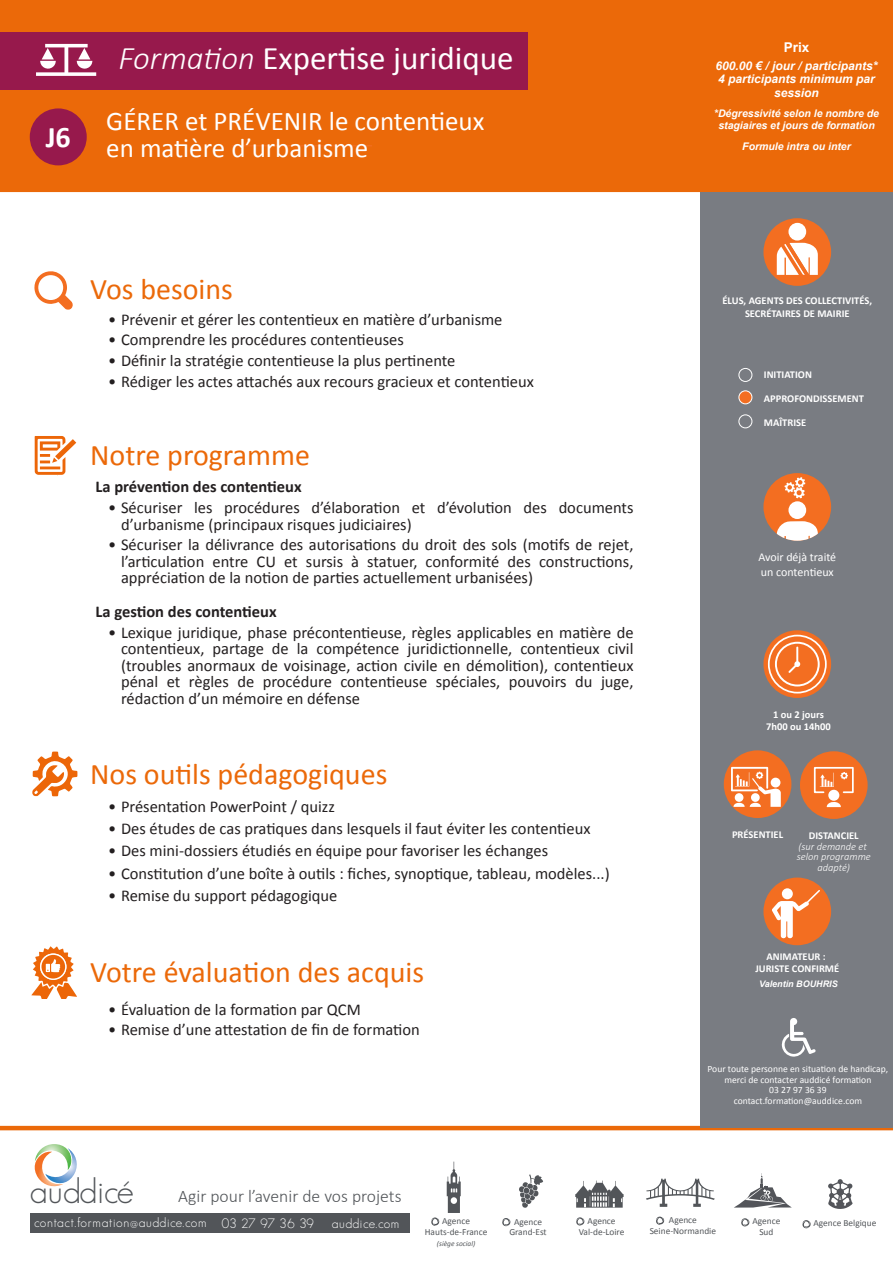
<style>
.page{position:relative;width:893px;height:1263px;background:#fff}
.page>*{position:absolute;margin:0;border:0;box-sizing:border-box;transform-origin:0 0}
.t1{font:300 34.95px "Geosans";color:#525559}
.t2{font:33px "Calibri";color:#fff}
.t3{font:30px "Calibri";color:#eb6909}
.t4{font:700 30px "Calibri";color:#fff}
.t5{font:27px/27px "Calibri";color:#fff}
.t6{font:300 17.7px "Calibri";color:#525559}
.t7{font:16.5px/16.5px "Calibri";color:#231f20;text-align:justify}
.Décalage{font:700 16.5px "Calibri";color:#231f20}
.t8{font:700 13.5px "Arial";color:#fff}
.t9{font:300 13.2px "Geosans";letter-spacing:.05em;color:#fff}
.t10{font:italic 700 12px/13.5px "Arial";color:#fff;text-align:center}
.t11{font:12px/14.4px "Calibri";color:#fff}
.t12{font:700 10.5px/12.6px "Calibri";color:#fff;text-align:center}
.t13{font:italic 700 10.5px/12px "Arial";color:#fff;text-align:center}
.t14{font:italic 300 10.5px/10.5px "Calibri";color:#fff;text-align:center}
.t15{font:9.6px/10.5px "Calibri";color:#fff;text-align:center}
.t16{font:9.3px/10.6px "Calibri";color:#525559;text-align:center}
.t17{font:italic 700 9px "Arial";color:#fff}
.t18{font:italic 7.35px "Calibri";color:#525559}
.s1{font-weight:300;font-style:italic}
.s2{font-weight:700;font-style:normal}
</style>
<div class="page">
<div style="left:0;top:0;width:893px;height:192px;background:#eb6909"></div>
<hr style="left:0;top:1126px;width:893px;height:4px;background:#eb6909">
<svg style="left:34px;top:1144px;width:43px;height:43px"></svg>
<div style="left:30px;top:1213px;width:380px;height:19px;background:#525559"></div>
<svg style="left:431px;top:1217px;width:9px;height:9px"></svg>
<svg style="left:447px;top:1161px;width:14px;height:52px"></svg>
<svg style="left:646px;top:1179px;width:69px;height:28px"></svg>
<svg style="left:656px;top:1216px;width:9px;height:9px"></svg>
<svg style="left:502px;top:1218px;width:9px;height:9px"></svg>
<svg style="left:519px;top:1174px;width:24px;height:34px"></svg>
<svg style="left:576px;top:1217px;width:9px;height:9px"></svg>
<svg style="left:575px;top:1180px;width:49px;height:27px"></svg>
<svg style="left:741px;top:1218px;width:9px;height:9px"></svg>
<svg style="left:735px;top:1173px;width:56px;height:34px"></svg>
<svg style="left:802px;top:1220px;width:9px;height:9px"></svg>
<svg style="left:828px;top:1179px;width:25px;height:30px"></svg>
<div style="left:700px;top:192px;width:193px;height:935px;background:#797c82"></div>
<hr style="left:232px;top:146px;width:140px;height:1px;background:#f37024">
<div style="left:763px;top:218px;width:68px;height:68px;background:#f36e21;border-radius:50%"></div>
<div style="left:788px;top:223px;width:18px;height:18px;background:#fff;border-radius:50%"></div>
<svg style="left:777px;top:243px;width:41px;height:32px"></svg>
<div style="left:763px;top:473px;width:68px;height:68px;background:#f36e21;border-radius:50%"></div>
<svg style="left:777px;top:521px;width:41px;height:20px"></svg>
<div style="left:788px;top:501px;width:18px;height:18px;background:#fff;border-radius:50%"></div>
<svg style="left:784px;top:477px;width:21px;height:21px"></svg>
<svg style="left:763px;top:630px;width:68px;height:68px"></svg>
<svg style="left:775px;top:642px;width:45px;height:44px;background:#f5894a"></svg>
<div style="left:768px;top:635px;width:59px;height:58px;border:2px solid #fff;border-radius:50%"></div>
<div style="left:724px;top:750px;width:67px;height:68px;background:#f36e21;border-radius:50%"></div>
<svg style="left:731px;top:767px;width:50px;height:40px"></svg>
<div style="left:800px;top:751px;width:68px;height:68px;background:#f36e21;border-radius:50%"></div>
<div style="left:828px;top:790px;width:11px;height:11px;background:#fff;border-radius:50%"></div>
<svg style="left:827px;top:802px;width:14px;height:5px"></svg>
<svg style="left:813px;top:766px;width:41px;height:28px"></svg>
<div style="left:763px;top:877px;width:68px;height:68px;background:#f36e21;border-radius:50%"></div>
<svg style="left:782px;top:888px;width:11px;height:11px"></svg>
<svg style="left:772px;top:890px;width:48px;height:48px"></svg>
<div style="left:739px;top:368px;width:13px;height:14px;border:1px solid #fff;border-radius:50%"></div>
<div style="left:739px;top:391px;width:13px;height:13px;background:#f36e21;border-radius:50%"></div>
<div style="left:739px;top:391px;width:13px;height:13px;border:1px solid #fff;border-radius:50%"></div>
<div style="left:739px;top:415px;width:13px;height:13px;border:1px solid #fff;border-radius:50%"></div>
<svg style="left:781px;top:1018px;width:35px;height:39px"></svg>
<svg style="left:35px;top:436px;width:41px;height:40px"></svg>
<svg style="left:34px;top:271px;width:39px;height:39px"></svg>
<svg style="left:32px;top:751px;width:45px;height:45px"></svg>
<div style="left:0;top:32px;width:527px;height:58px;background:#97194c"></div>
<svg style="left:36px;top:44px;width:60px;height:32px"></svg>
<div style="left:30px;top:108px;width:57px;height:57px;background:#97194c;border-radius:50%"></div>
<svg style="left:31px;top:946px;width:46px;height:53px"></svg>
<p class="t4" style="left:46px;top:118px;width:27px">J6</p>
<p class="t2" style="left:118px;top:38px;width:396px"><span class="s1">Formation</span> Expertise juridique</p>
<p class="t5" style="left:106px;top:107px;width:380px">GÉRER et PRÉVENIR le contentieux en matière d’urbanisme</p>
<p class="t3" style="left:90px;top:270px;width:144px">Vos besoins</p>
<p class="t7" style="left:108px;top:311px;width:396px">• Prévenir et gérer les contentieux en matière d’urbanisme</p>
<p class="t7" style="left:108px;top:332px;width:297px">• Comprendre les procédures contentieuses</p>
<p class="t7" style="left:108px;top:352px;width:349px">• Définir la stratégie contentieuse la plus pertinente</p>
<p class="t7" style="left:108px;top:373px;width:427px">• Rédiger les actes attachés aux recours gracieux et contentieux</p>
<p class="t3" style="left:90px;top:436px;width:221px">Notre programme</p>
<p class="Décalage" style="left:96px;top:476px;width:208px">La prévention des contentieux</p>
<p class="t7" style="left:121px;top:499px;width:514px;text-indent:-13px">• Sécuriser les procédures d’élaboration et d’évolution des documents d’urbanisme (principaux risques judiciaires)</p>
<p class="t7" style="left:121px;top:537px;width:514px;text-indent:-13px">• Sécuriser la délivrance des autorisations du droit des sols (motifs de rejet, l’articulation entre CU et sursis à statuer, conformité des constructions, appréciation de la notion de parties actuellement urbanisées)</p>
<p class="Décalage" style="left:96px;top:601px;width:183px">La gestion des contentieux</p>
<p class="t7" style="left:121px;top:624px;width:514px;text-indent:-13px">• Lexique juridique, phase précontentieuse, règles applicables en matière de contentieux, partage de la compétence juridictionnelle, contentieux civil (troubles anormaux de voisinage, action civile en démolition), contentieux pénal et règles de procédure contentieuse spéciales, pouvoirs du juge, rédaction d’un mémoire en défense</p>
<p class="t3" style="left:90px;top:755px;width:299px">Nos outils pédagogiques</p>
<p class="t7" style="left:108px;top:798px;width:228px">• Présentation PowerPoint / quizz</p>
<p class="t7" style="left:108px;top:820px;width:484px">• Des études de cas pratiques dans lesquels il faut éviter les contentieux</p>
<p class="t7" style="left:108px;top:842px;width:441px">• Des mini-dossiers étudiés en équipe pour favoriser les échanges</p>
<p class="t7" style="left:108px;top:865px;width:503px">• Constitution d’une boîte à outils : fiches, synoptique, tableau, modèles...)</p>
<p class="t7" style="left:108px;top:887px;width:231px">• Remise du support pédagogique</p>
<p class="t3" style="left:90px;top:953px;width:335px">Votre évaluation des acquis</p>
<p class="t7" style="left:108px;top:1001px;width:254px">• Évaluation de la formation par QCM</p>
<p class="t7" style="left:108px;top:1022px;width:313px">• Remise d’une attestation de fin de formation</p>
<p class="t8" style="left:784px;top:38px;width:27px">Prix</p>
<p class="t10" style="left:715px;top:59px;width:164px">600.00 € / jour / participants*</p>
<p class="t10" style="left:718px;top:73px;width:158px">4 participants minimum par session</p>
<p class="t13" style="left:714px;top:108px;width:167px">*Dégressivité selon le nombre de stagiaires et jours de formation</p>
<p class="t13" style="left:742px;top:140px;width:110px">Formule intra ou inter</p>
<p class="t12" style="left:722px;top:295px;width:151px">ÉLUS, AGENTS DES COLLECTIVITÉS,<br>SECRÉTAIRES DE MAIRIE</p>
<p class="t12" style="left:764px;top:368px;width:50px">INITIATION</p>
<p class="t12" style="left:764px;top:392px;width:102px">APPROFONDISSEMENT</p>
<p class="t12" style="left:764px;top:416px;width:44px">MAÎTRISE</p>
<p class="t11" style="left:758px;top:550px;width:79px">Avoir déjà traité un contentieux</p>
<p class="t12" style="left:766px;top:708px;width:66px">1 ou 2 jours<br>7h00 ou 14h00</p>
<p class="t12" style="left:732px;top:829px;width:53px">PRÉSENTIEL</p>
<p class="t14" style="left:797px;top:830px;width:76px"><span class="s2">DISTANCIEL<br></span>(sur demande et selon programme adapté)</p>
<p class="t12" style="left:755px;top:950px;width:85px">ANIMATEUR :<br>JURISTE CONFIRMÉ</p>
<p class="t17" style="left:759px;top:978px;width:80px">Valentin BOUHRIS</p>
<p class="t15" style="left:707px;top:1064px;width:182px">Pour toute personne en situation de handicap, merci de contacter auddicé formation<br>03 27 97 36 39 contact.formation@auddice.com</p>
<h1 class="t1" style="left:30px;top:1171px;width:106px">auddicé</h1>
<p class="t9" style="left:34px;top:1215px;width:281px">contact.formation@auddice.com 03 27 97 36 39</p>
<p class="t9" style="left:332px;top:1216px;width:69px">auddice.com</p>
<p class="t6" style="left:178px;top:1185px;width:225px">Agir pour l’avenir de vos projets</p>
<p class="t16" style="left:425px;top:1216px;width:64px">Agence<br>Hauts-de-France</p>
<p class="t18" style="left:437px;top:1238px;width:40px">(siège social)</p>
<p class="t16" style="left:650px;top:1215px;width:68px">Agence<br>Seine-Normandie</p>
<p class="t16" style="left:509px;top:1216px;width:39px">Agence<br>Grand-Est</p>
<p class="t16" style="left:579px;top:1216px;width:47px">Agence<br>Val-de-Loire</p>
<p class="t16" style="left:752px;top:1216px;width:29px">Agence<br>Sud</p>
<p class="t16" style="left:813px;top:1218px;width:64px">Agence Belgique</p>
</div>
